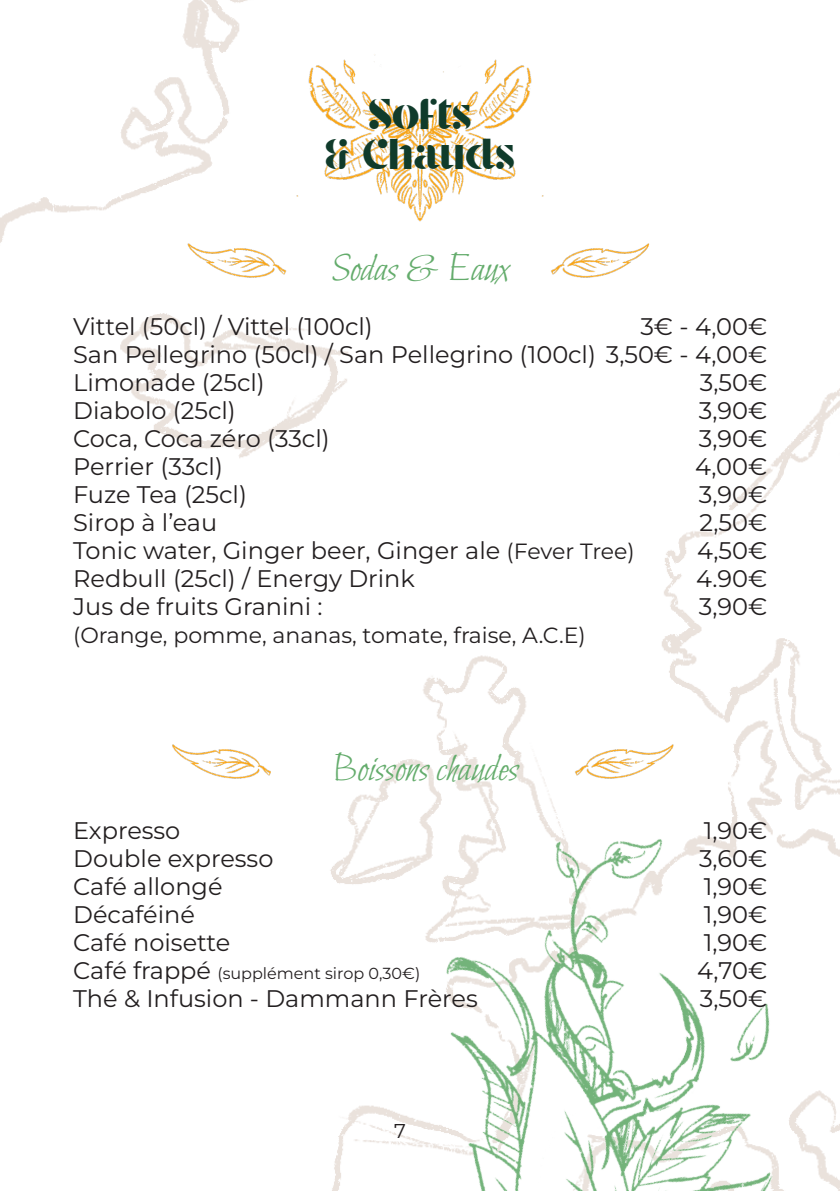
<style>
.page{position:relative;width:840px;height:1191px;background:#fff}
.page>*{position:absolute;margin:0;border:0;box-sizing:border-box;transform-origin:0 0}
.t1{font:40px "Bilbo";color:#64ac6c}
.t2{font:24px/28px "Montserrat";color:#231f20}
.t3{font:24px "Stanley";color:#103b2b}
.t4{font:22px "Montserrat";color:#231f20}
.t5{font:20px "Montserrat";color:#231f20}
.t6{font:16px "Montserrat";color:#231f20}
.s1{font-size:22px}
.s2{font-size:24px}
</style>
<div class="page">
<img style="left:0;top:0;width:839px;height:692px">
<img style="left:550px;top:234px;width:272px;height:60px">
<img style="left:102px;top:233px;width:184px;height:60px">
<img style="left:172px;top:744px;width:99px;height:35px">
<img style="left:0;top:38px;width:839px;height:185px">
<img style="left:330px;top:692px;width:509px;height:499px">
<p class="t3" style="left:368px;top:107px;width:105px">Softs</p>
<p class="t3" style="left:324px;top:147px;width:192px">&amp; Chauds</p>
<p class="t1" style="left:331px;top:246px;width:179px">Sodas &amp; Eaux</p>
<p class="t2" style="left:73px;top:311px;width:695px">Vittel (50cl) / Vittel (100cl)<br>San Pellegrino (50cl) / San Pellegrino (100cl) 3,50€ - 4,00€<br>Limonade (25cl)<br>Diabolo (25cl)<br>Coca, Coca zéro (33cl)<br>Perrier (33cl)<br>Fuze Tea (25cl)<br>Sirop à l’eau<br>Tonic water, Ginger beer, Ginger ale <span class="s1">(Fever Tree)<br></span>Redbull (25cl) / Energy Drink<br>Jus de fruits Granini :</p>
<p class="t4" style="left:73px;top:620px;width:514px">(Orange, pomme, ananas, tomate, fraise, A.C.E)</p>
<p class="t2" style="left:640px;top:311px;width:128px">3€ - 4,00€</p>
<p class="t2" style="left:694px;top:367px;width:74px;text-align:justify">3,50€ 3,90€ 3,90€ 4,00€ 3,90€ 2,50€ 4,50€ 4.90€ 3,90€</p>
<p class="t1" style="left:332px;top:746px;width:187px">Boissons chaudes</p>
<p class="t2" style="left:73px;top:815px;width:202px">Expresso<br>Double expresso<br>Café allongé<br>Décaféiné<br>Café noisette</p>
<p class="t6" style="left:73px;top:962px;width:348px"><span class="s2">Café frappé</span> (supplément sirop 0,30€)</p>
<p class="t2" style="left:73px;top:983px;width:406px">Thé &amp; Infusion - Dammann Frères</p>
<p class="t5" style="left:394px;top:1117px;width:13px">7</p>
<p class="t2" style="left:698px;top:815px;width:70px;text-align:justify">1,90€ 3,60€ 1,90€ 1,90€ 1,90€</p>
<p class="t2" style="left:696px;top:955px;width:71px">4,70€<br>3,50€</p>
</div>
